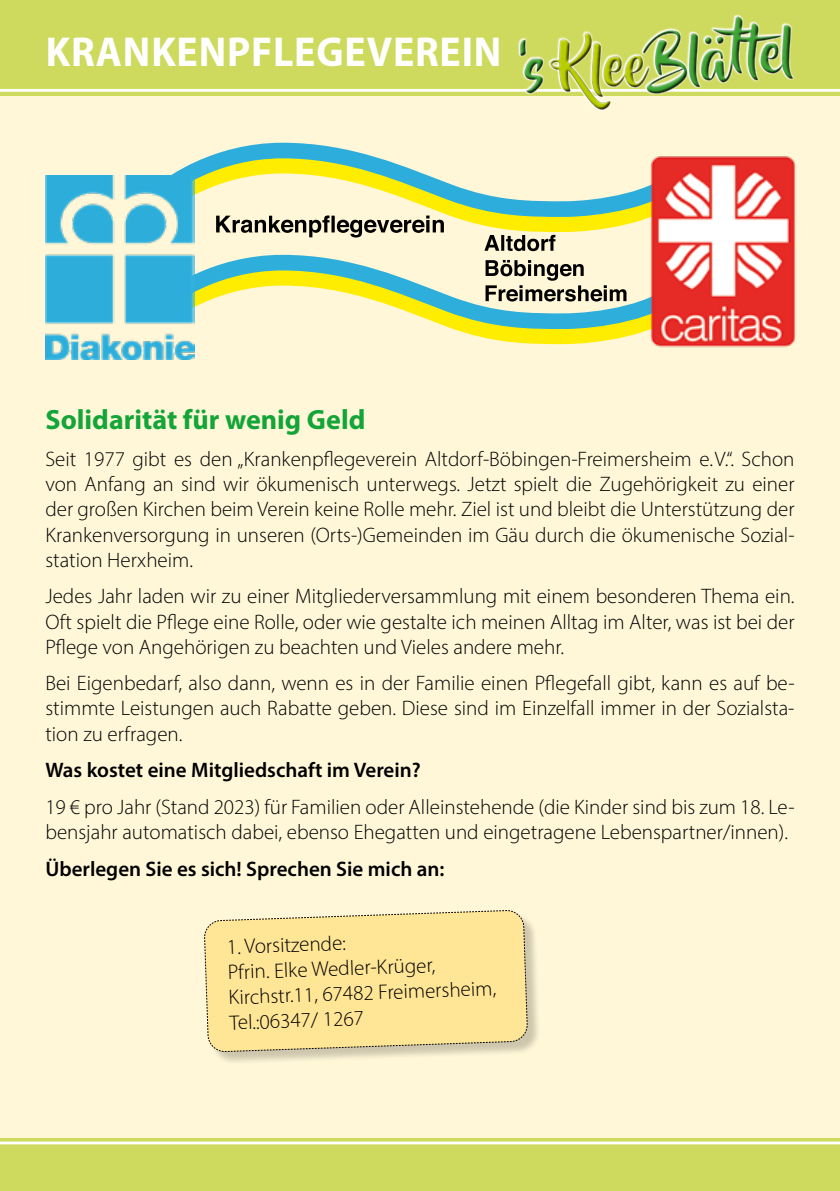
<style>
.page{position:relative;width:840px;height:1191px;background:#fff}
.page>*{position:absolute;margin:0;border:0;box-sizing:border-box;transform-origin:0 0}
.t1{font:700 42px "Myriad Pro";letter-spacing:.02em;color:#fff;scale:.95 1}
.t2{font:700 28px "Myriad Pro";color:#13a538}
.t3{font:300 21px/25.2px "Myriad Pro";color:#000;text-align:justify}
.t4{font:600 21px "Myriad Pro";color:#000}
</style>
<div class="page">
<div style="left:0;top:0;width:839px;height:1191px;background:#fff7d8"></div>
<div style="left:0;top:0;width:839px;height:95px;background:#ceda5d"></div>
<hr style="left:0;top:89px;width:839px;height:3px;background:#fff">
<div style="left:0;top:1138px;width:839px;height:53px;background:#ceda5d"></div>
<hr style="left:0;top:1141px;width:839px;height:3px;background:#fff">
<svg style="left:517px;top:14px;width:278px;height:97px"></svg>
<div style="left:206px;top:912px;width:335px;height:153px;background:#000;opacity:.2"></div>
<svg style="left:204px;top:910px;width:323px;height:142px;background:#fae298"></svg>
<svg style="left:194px;top:229px;width:408px;height:15px"></svg>
<svg style="left:194px;top:341px;width:409px;height:15px"></svg>
<svg style="left:171px;top:142px;width:475px;height:87px"></svg>
<svg style="left:194px;top:251px;width:452px;height:90px"></svg>
<img style="left:646px;top:156px;width:150px;height:192px">
<img style="left:45px;top:175px;width:149px;height:184px">
<svg style="left:216px;top:215px;width:227px;height:22px"></svg>
<svg style="left:485px;top:260px;width:141px;height:41px"></svg>
<svg style="left:484px;top:235px;width:71px;height:16px"></svg>
<h1 class="t1" style="left:46px;top:28px;width:481px">KRANKENPFLEGEVEREIN</h1>
<h2 class="t2" style="left:45px;top:404px;width:321px">Solidarität für wenig Geld</h2>
<p class="t3" style="left:45px;top:446px;width:750px">Seit 1977 gibt es den „Krankenpflegeverein Altdorf-Böbingen-Freimersheim e.V.“. Schon von Anfang an sind wir ökumenisch unterwegs. Jetzt spielt die Zugehörigkeit zu einer der großen Kirchen beim Verein keine Rolle mehr. Ziel ist und bleibt die Unterstützung der Krankenversorgung in unseren (Orts-)Gemeinden im Gäu durch die ökumenische Sozial&shy;station Herxheim.</p>
<p class="t3" style="left:45px;top:583px;width:750px">Jedes Jahr laden wir zu einer Mitgliederversammlung mit einem besonderen Thema ein.<br>Oft spielt die Pflege eine Rolle, oder wie gestalte ich meinen Alltag im Alter, was ist bei der Pflege von Angehörigen zu beachten und Vieles andere mehr.</p>
<p class="t3" style="left:45px;top:670px;width:750px">Bei Eigenbedarf, also dann, wenn es in der Familie einen Pflegefall gibt, kann es auf be&shy;stimmte Leistungen auch Rabatte geben. Diese sind im Einzelfall immer in der Sozialsta&shy;tion zu erfragen.</p>
<p class="t4" style="left:45px;top:757px;width:377px">Was kostet eine Mitgliedschaft im Verein?</p>
<p class="t3" style="left:45px;top:794px;width:750px">19 € pro Jahr (Stand 2023) für Familien oder Alleinstehende (die Kinder sind bis zum 18. Le&shy;bensjahr automatisch dabei, ebenso Ehegatten und eingetragene Lebenspartner/innen).</p>
<p class="t4" style="left:45px;top:855px;width:400px">Überlegen Sie es sich! Sprechen Sie mich an:</p>
<p class="t3" style="left:226px;top:934px;width:269px;text-align:left;rotate:-2deg">1. Vorsitzende:<br>Pfrin. Elke Wedler-Krüger,<br>Kirchstr.11, 67482 Freimersheim,<br>Tel.:06347/ 1267</p>
</div>
